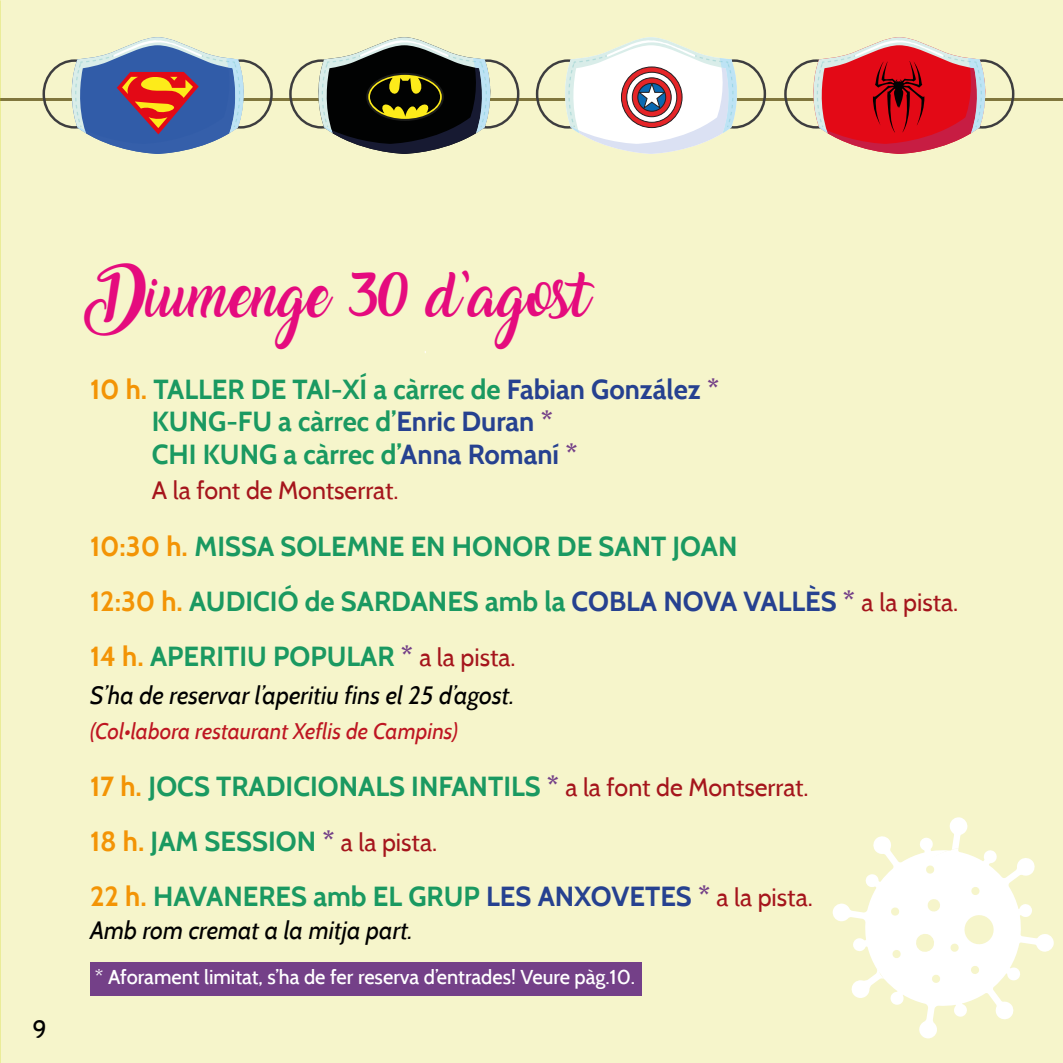
<style>
.page{position:relative;width:1063px;height:1063px;background:#f6f5cb}
.page>*{position:absolute;margin:0;border:0;box-sizing:border-box;transform-origin:0 0}
.t1{font:40px "Amarillo";color:#e50b7e}
.t2{font:700 27.5px/55px "Cabin";color:#1a9961}
.t3{font:italic 25px "Cabin";color:#000}
.t4{font:25px "Cabin";color:#a5151c}
.t5{font:25px "Cabin";color:#000}
.t6{font:italic 22.5px "Cabin";color:#be1622}
.t7{font:500 20px "Cabin";color:#fff}
.s1{color:#f39405}
.s2{color:#264190}
.s3{color:#744088}
.s4{font-weight:400;font-size:25px;color:#a5151c}
</style>
<div class="page">
<hr style="left:0;top:98px;width:1063px;height:2px;background:#80763d">
<svg style="left:43px;top:37px;width:230px;height:117px"></svg>
<svg style="left:289px;top:37px;width:230px;height:117px"></svg>
<svg style="left:536px;top:37px;width:230px;height:117px"></svg>
<svg style="left:784px;top:37px;width:230px;height:117px"></svg>
<svg style="left:832px;top:817px;width:222px;height:221px"></svg>
<div style="left:90px;top:962px;width:551px;height:33px;background:#744088"></div>
<p class="t5" style="left:33px;top:1013px;width:16px">9</p>
<h1 class="t1" style="left:90px;top:280px;width:501px">Diumenge 30 d’agost</h1>
<p class="t2" style="left:152px;top:373px;width:569px;line-height:32.5px;text-indent:-62px"><span class="s1">10 h.</span> TALLER DE TAI-XÍ a càrrec de <span class="s2">Fabian González</span> <span class="s3">*<br></span>KUNG-FU a càrrec d’<span class="s2">Enric Duran</span> <span class="s3">*<br></span>CHI KUNG a càrrec d’<span class="s2">Anna Romaní</span> <span class="s3">*</span></p>
<p class="t4" style="left:152px;top:474px;width:248px">A la font de Montserrat.</p>
<p class="t2" style="left:90px;top:519px;width:870px"><span class="s1">10:30 h.</span> MISSA SOLEMNE EN HONOR DE SANT JOAN<br><span class="s1">12:30 h.</span> AUDICIÓ de SARDANES amb la <span class="s2">COBLA NOVA VALLÈS</span> <span class="s3">*</span> <span class="s4">a la pista.<br></span><span class="s1">14 h.</span> APERITIU POPULAR <span class="s3">*</span> <span class="s4">a la pista.</span></p>
<p class="t3" style="left:90px;top:679px;width:426px">S’ha de reservar l’aperitiu fins el 25 d’agost.</p>
<p class="t6" style="left:90px;top:717px;width:370px">(Col•labora restaurant Xeflis de Campins)</p>
<p class="t2" style="left:90px;top:759px;width:724px"><span class="s1">17 h.</span> JOCS TRADICIONALS INFANTILS <span class="s3">*</span> <span class="s4">a la font de Montserrat.<br></span><span class="s1">18 h.</span> JAM SESSION <span class="s3">*</span> <span class="s4">a la pista.<br></span><span class="s1">22 h.</span> HAVANERES amb EL GRUP <span class="s2">LES ANXOVETES</span> <span class="s3">*</span> <span class="s4">a la pista.</span></p>
<p class="t3" style="left:90px;top:914px;width:325px">Amb rom cremat a la mitja part.</p>
<p class="t7" style="left:95px;top:965px;width:542px">* Aforament limitat, s’ha de fer reserva d’entrades! Veure pàg.10.</p>
</div>
